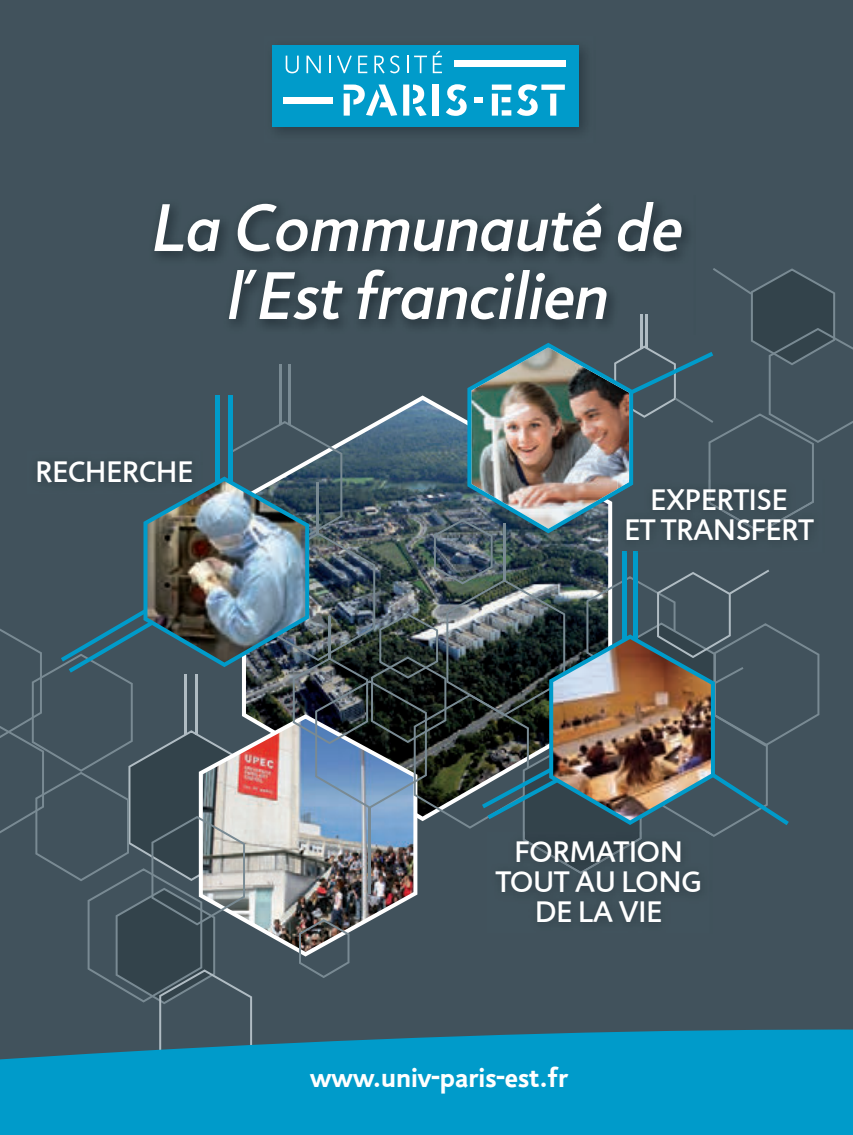
<style>
.page{position:relative;width:853px;height:1135px;background:#fff}
.page>*{position:absolute;margin:0;border:0;box-sizing:border-box;transform-origin:0 0}
.t1{font:italic 500 68px/68px "Jigsaw";color:#fff;text-align:center}
.t2{font:500 30px/30px "Jigsaw";color:#fff;text-align:center}
.t3{font:700 28px "Jigsaw";color:#fff}
</style>
<div class="page">
<div style="left:1px;top:0;width:852px;height:1134px;background:#41525c"></div>
<hr style="left:0;top:0;width:1px;height:1135px;background:#41525c">
<img style="left:272px;top:50px;width:313px;height:82px">
<div style="left:272px;top:45px;width:307px;height:81px;background:#009bca"></div>
<svg style="left:286px;top:56px;width:13px;height:17px"></svg>
<svg style="left:306px;top:56px;width:15px;height:17px"></svg>
<svg style="left:329px;top:56px;width:2px;height:17px"></svg>
<svg style="left:337px;top:55px;width:15px;height:18px"></svg>
<svg style="left:358px;top:56px;width:9px;height:17px"></svg>
<svg style="left:374px;top:55px;width:25px;height:18px"></svg>
<svg style="left:407px;top:56px;width:1px;height:17px"></svg>
<svg style="left:414px;top:56px;width:13px;height:17px"></svg>
<svg style="left:433px;top:51px;width:9px;height:22px"></svg>
<div style="left:454px;top:61px;width:112px;height:6px;background:#fff"></div>
<div style="left:283px;top:97px;width:49px;height:6px;background:#fff"></div>
<svg style="left:344px;top:85px;width:53px;height:31px"></svg>
<svg style="left:403px;top:85px;width:24px;height:31px"></svg>
<div style="left:433px;top:85px;width:6px;height:31px;background:#fff"></div>
<svg style="left:446px;top:84px;width:21px;height:32px"></svg>
<svg style="left:492px;top:85px;width:19px;height:31px"></svg>
<svg style="left:517px;top:84px;width:48px;height:32px"></svg>
<div style="left:474px;top:97px;width:9px;height:5px;background:#fff"></div>
<div style="left:0;top:1078px;width:853px;height:57px;background:#009bca"></div>
<div style="left:298px;top:1063px;width:284px;height:28px;background:#009bca;border-radius:12px"></div>
<img style="left:0;top:268px;width:853px;height:810px">
<h1 class="t1" style="left:153px;top:194px;width:531px">La Communauté de l’Est francilien</h1>
<p class="t2" style="left:36px;top:457px;width:159px">RECHERCHE</p>
<p class="t2" style="left:624px;top:485px;width:191px">EXPERTISE<br>ET TRANSFERT</p>
<p class="t2" style="left:496px;top:837px;width:207px">FORMATION<br>TOUT AU LONG<br>DE LA VIE</p>
<p class="t3" style="left:310px;top:1060px;width:260px">www.univ-paris-est.fr</p>
</div>
